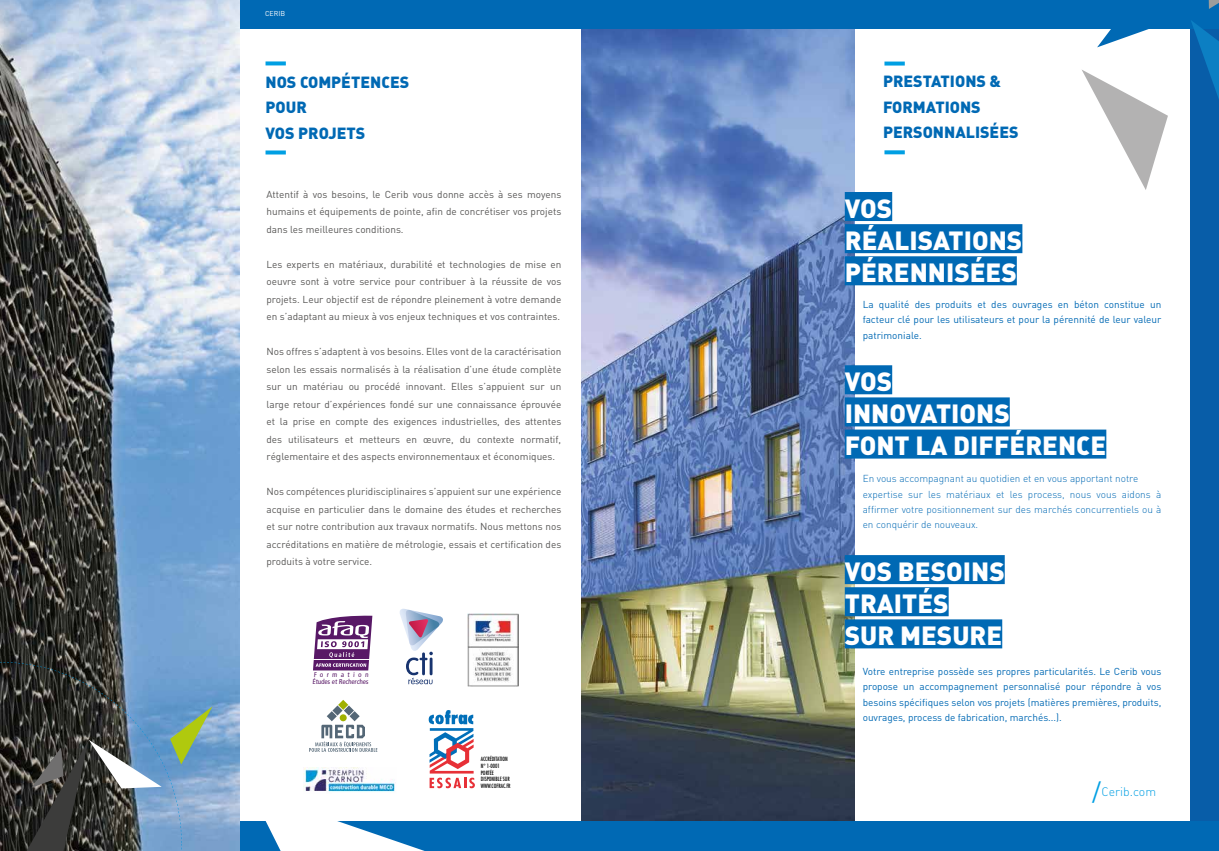
<style>
.page{position:relative;width:1219px;height:851px;background:#fff}
.page>*{position:absolute;margin:0;border:0;box-sizing:border-box;transform-origin:0 0}
.t1{font:26px/32.1px "DIN Black Alternate";color:#fff}
.t2{font:16px/25.3px "DIN Black Alternate";color:#0069b4}
.t3{font:12.3px "DIN Light Alternate";color:#009fe3}
.t4{font:10px/17.5px "DIN";color:#585756;text-align:justify}
.t5{font:10px/15.5px "DIN";letter-spacing:-.005em;color:#0069b4;text-align:justify}
.t6{font:10px/15.5px "DIN Light Alternate";color:#0069b4}
.t7{font:7.1px "DIN";color:#fff}
.t8{font:condensed 7px/7.5px "Frutiger LT Std";color:#581866}
.t9{font:condensed 5.7px/6.8px "Futura Std";color:#000}
.s1{font-family:"DIN";font-size:25px}
</style>
<div class="page">
<div style="left:1191px;top:0;width:28px;height:850px;background:#085da8"></div>
<img style="left:581px;top:28px;width:273px;height:793px">
<div style="left:0;top:0;width:1219px;height:28px;background:#0069b4"></div>
<div style="left:0;top:821px;width:1219px;height:29px;background:#0069b4"></div>
<div style="left:845px;top:192px;width:47px;height:29px;background:#0069b4"></div>
<div style="left:845px;top:224px;width:177px;height:29px;background:#0069b4"></div>
<div style="left:845px;top:256px;width:172px;height:29px;background:#0069b4"></div>
<div style="left:845px;top:365px;width:47px;height:29px;background:#0069b4"></div>
<div style="left:845px;top:397px;width:165px;height:29px;background:#0069b4"></div>
<div style="left:845px;top:429px;width:261px;height:29px;background:#0069b4"></div>
<div style="left:845px;top:555px;width:160px;height:29px;background:#0069b4"></div>
<div style="left:845px;top:587px;width:104px;height:29px;background:#0069b4"></div>
<div style="left:845px;top:619px;width:157px;height:29px;background:#0069b4"></div>
<svg style="left:884px;top:62px;width:21px;height:4px"></svg>
<svg style="left:884px;top:150px;width:21px;height:4px"></svg>
<svg style="left:1191px;top:21px;width:28px;height:78px"></svg>
<svg style="left:1097px;top:28px;width:68px;height:19px"></svg>
<svg style="left:1082px;top:70px;width:86px;height:120px"></svg>
<svg style="left:1209px;top:0;width:10px;height:9px"></svg>
<svg style="left:266px;top:61px;width:20px;height:4px"></svg>
<svg style="left:266px;top:150px;width:20px;height:4px"></svg>
<img style="left:0;top:0;width:239px;height:850px">
<svg style="left:0;top:662px;width:212px;height:188px;background:#53646e"></svg>
<svg style="left:400px;top:608px;width:43px;height:76px"></svg>
<svg style="left:313px;top:615px;width:59px;height:55px"></svg>
<hr style="left:314px;top:659px;width:55px;height:1px;background:#fff">
<img style="left:468px;top:613px;width:51px;height:73px">
<svg style="left:265px;top:700px;width:210px;height:150px"></svg>
<img style="left:303px;top:767px;width:94px;height:26px">
<p class="t7" style="left:265px;top:9px;width:22px">CERIB</p>
<h2 class="t2" style="left:266px;top:69px;width:145px">NOS COMPÉTENCES<br>POUR<br>VOS PROJETS</h2>
<p class="t4" style="left:266px;top:185px;width:296px">Attentif à vos besoins, le Cerib vous donne accès à ses moyens humains et équipements de pointe, afin de concrétiser vos projets dans les meilleures conditions.</p>
<p class="t4" style="left:266px;top:255px;width:296px">Les experts en matériaux, durabilité et technologies de mise en oeuvre sont à votre service pour contribuer à la réussite de vos projets. Leur objectif est de répondre pleinement à votre demande en s’adaptant au mieux à vos enjeux techniques et vos contraintes.</p>
<p class="t4" style="left:266px;top:342px;width:296px">Nos offres s’adaptent à vos besoins. Elles vont de la caractérisation selon les essais normalisés à la réalisation d’une étude complète sur un matériau ou procédé innovant. Elles s’appuient sur un large retour d’expériences fondé sur une connaissance éprouvée et la prise en compte des exigences industrielles, des attentes des utilisateurs et metteurs en œuvre, du contexte normatif, réglementaire et des aspects environnementaux et économiques.</p>
<p class="t4" style="left:266px;top:482px;width:296px">Nos compétences pluridisciplinaires s’appuient sur une expérience acquise en particulier dans le domaine des études et recherches et sur notre contribution aux travaux normatifs. Nous mettons nos accréditations en matière de métrologie, essais et certification des produits à votre service.</p>
<p class="t8" style="left:312px;top:670px;width:58px">Formation<br>Études et Recherches</p>
<p class="t9" style="left:481px;top:755px;width:31px">ACCRÉDITATION<br>N° 1-0001<br>PORTÉE<br>DISPONIBLE SUR<br>WWW.COFRAC.FR</p>
<h2 class="t2" style="left:883px;top:68px;width:137px">PRESTATIONS &amp;<br>FORMATIONS<br>PERSONNALISÉES</h2>
<h1 class="t1" style="left:845px;top:191px;width:179px">VOS<br>RÉALISATIONS<br>PÉRENNISÉES</h1>
<p class="t5" style="left:863px;top:296px;width:300px">La qualité des produits et des ouvrages en béton constitue un facteur clé pour les utilisateurs et pour la pérennité de leur valeur patrimoniale.</p>
<h1 class="t1" style="left:845px;top:364px;width:263px">VOS<br>INNOVATIONS<br>FONT LA DIFFÉRENCE</h1>
<p class="t6" style="left:863px;top:470px;width:300px">En vous accompagnant au quotidien et en vous apportant notre expertise sur les matériaux et les process, nous vous aidons à affirmer votre positionnement sur des marchés concurrentiels ou à en conquérir de nouveaux.</p>
<h1 class="t1" style="left:845px;top:553px;width:161px">VOS BESOINS<br>TRAITÉS<br>SUR MESURE</h1>
<p class="t5" style="left:863px;top:663px;width:300px">Votre entreprise possède ses propres particularités. Le Cerib vous propose un accompagnement personnalisé pour répondre à vos besoins spécifiques selon vos projets (matières premières, produits, ouvrages, process de fabrication, marchés...).</p>
<p class="t3" style="left:1092px;top:784px;width:66px"><span class="s1">/</span>Cerib.com</p>
</div>
